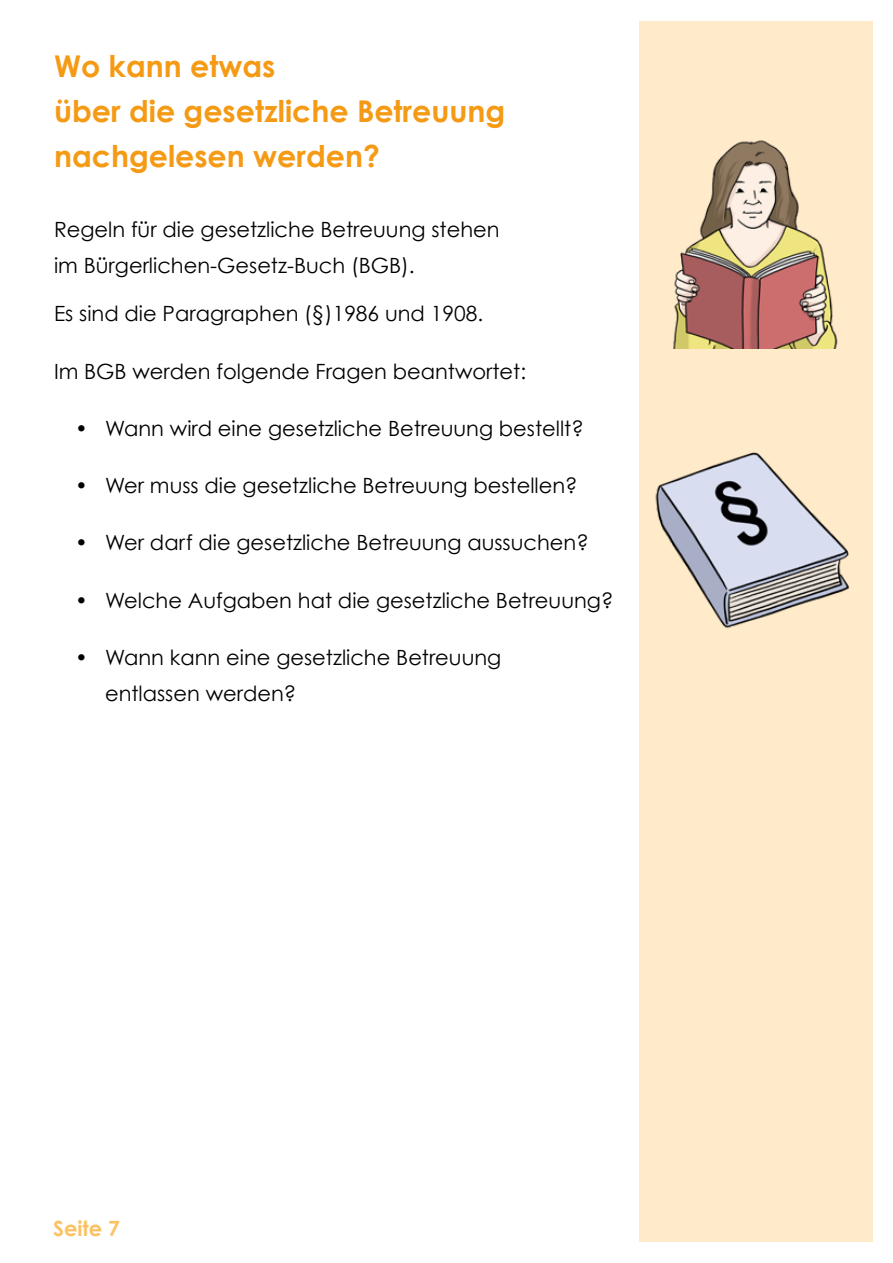
<style>
.page{position:relative;width:893px;height:1263px;background:#fff}
.page>*{position:absolute;margin:0;border:0;box-sizing:border-box;transform-origin:0 0}
.t1{font:700 30px/45px "Century Gothic";color:#f59a14}
.t2{font:21px/36px "Century Gothic";color:#000}
.t3{font:700 21px "Century Gothic";color:#fbc264}
</style>
<div class="page">
<div style="left:639px;top:21px;width:234px;height:1221px;background:#ffeaca"></div>
<img style="left:673px;top:140px;width:165px;height:209px">
<img style="left:655px;top:452px;width:194px;height:177px">
<h1 class="t1" style="left:54px;top:42px;width:453px">Wo kann etwas<br>über die gesetzliche Betreuung nachgelesen werden?</h1>
<p class="t2" style="left:54px;top:211px;width:447px">Regeln für die gesetzliche Betreuung stehen im Bürgerlichen-Gesetz-Buch (BGB).</p>
<p class="t2" style="left:54px;top:295px;width:431px">Es sind die Paragraphen (§)1986 und 1908.</p>
<p class="t2" style="left:54px;top:353px;width:474px">Im BGB werden folgende Fragen beantwortet:</p>
<p class="t2" style="left:75px;top:410px;width:510px">• Wann wird eine gesetzliche Betreuung bestellt?</p>
<p class="t2" style="left:75px;top:467px;width:504px">• Wer muss die gesetzliche Betreuung bestellen?</p>
<p class="t2" style="left:75px;top:524px;width:515px">• Wer darf die gesetzliche Betreuung aussuchen?</p>
<p class="t2" style="left:75px;top:582px;width:540px">• Welche Aufgaben hat die gesetzliche Betreuung?</p>
<p class="t2" style="left:105px;top:639px;width:398px;text-indent:-30px">• Wann kann eine gesetzliche Betreuung entlassen werden?</p>
<p class="t3" style="left:53px;top:1215px;width:68px">Seite 7</p>
</div>
